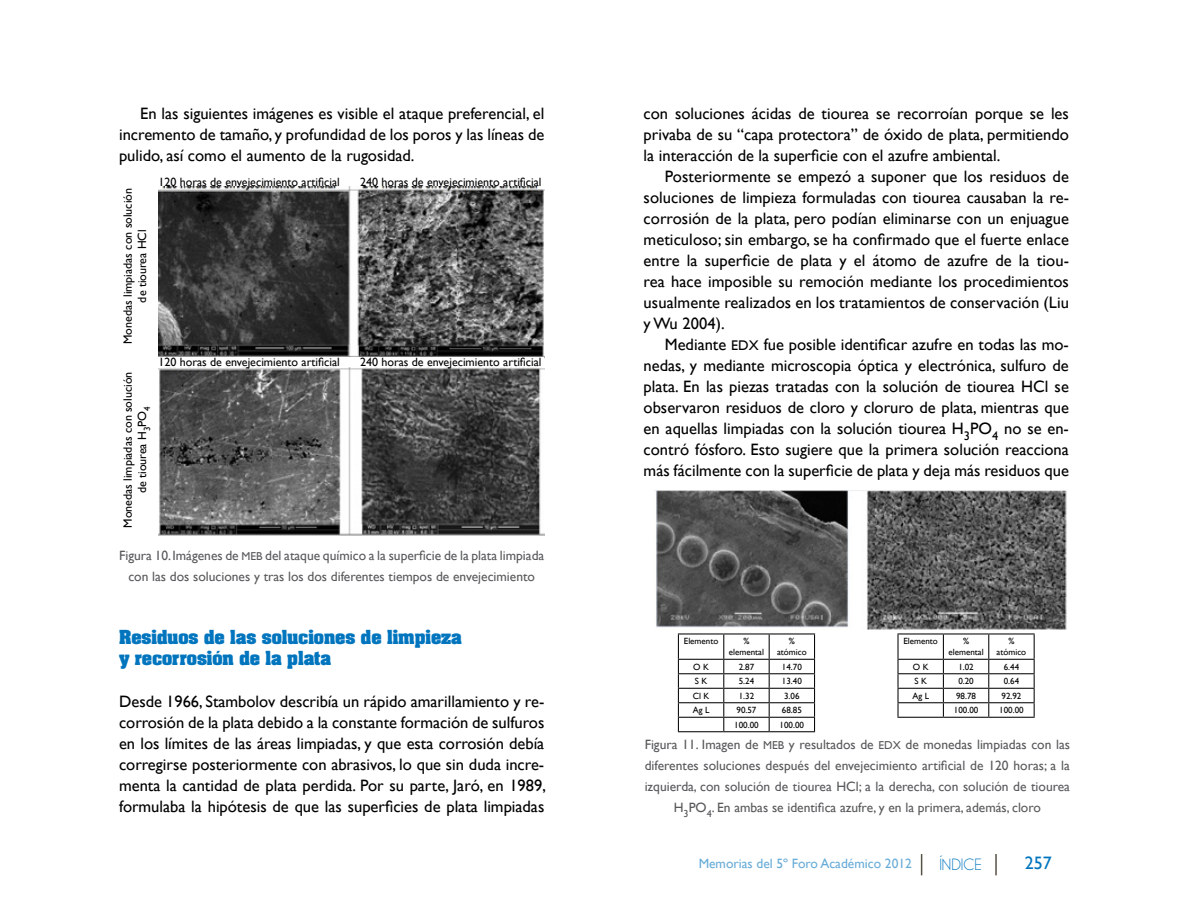
<style>
.page{position:relative;width:1188px;height:918px;background:#fff}
.page>*{position:absolute;margin:0;border:0;box-sizing:border-box;transform-origin:0 0}
.t1{font:18px "Gill Sans";color:#0075be}
.t2{font:16.5px/21px "Gill Sans";color:#000;text-align:justify}
.t3{font:700 16.5px/21px "Aachen";color:#0075be}
.t4{font:16.5px "Champagne&Limousines";color:#0075be}
.t5{font:13.5px/21px "Gill Sans";color:#58595b;text-align:center}
.t6{font:13.5px "Gill Sans";color:#0075be}
.t7{font:12px/14.4px "Gill Sans";color:#000;text-align:center}
.t8{font:9px/10.8px "Gill Sans";color:#000;text-align:center}
.s1{font-family:"Gill Sans MT SC850";font-size:11.55px}
.s2{font-family:"Gill Sans MT SC850";font-size:14.1px}
</style>
<div class="page">
<hr style="left:995px;top:854px;width:2px;height:21px;background:#575146">
<svg style="left:921px;top:854px;width:1px;height:21px"></svg>
<img style="left:158px;top:187px;width:386px;height:349px">
<div style="left:156px;top:357px;width:388px;height:10px;background:#fff"></div>
<img style="left:656px;top:491px;width:411px;height:138px">
<hr style="left:678px;top:633px;width:46px;height:1px;background:#000">
<hr style="left:724px;top:633px;width:45px;height:1px;background:#000">
<hr style="left:769px;top:633px;width:46px;height:1px;background:#000">
<hr style="left:678px;top:659px;width:46px;height:1px;background:#000">
<hr style="left:724px;top:659px;width:45px;height:1px;background:#000">
<hr style="left:769px;top:659px;width:46px;height:1px;background:#000">
<hr style="left:678px;top:673px;width:46px;height:1px;background:#000">
<hr style="left:724px;top:673px;width:45px;height:1px;background:#000">
<hr style="left:769px;top:673px;width:46px;height:1px;background:#000">
<hr style="left:678px;top:688px;width:46px;height:1px;background:#000">
<hr style="left:724px;top:688px;width:45px;height:1px;background:#000">
<hr style="left:769px;top:688px;width:46px;height:1px;background:#000">
<hr style="left:678px;top:702px;width:46px;height:1px;background:#000">
<hr style="left:724px;top:702px;width:45px;height:1px;background:#000">
<hr style="left:769px;top:702px;width:46px;height:1px;background:#000">
<hr style="left:678px;top:717px;width:46px;height:1px;background:#000">
<svg style="left:678px;top:634px;width:1px;height:97px"></svg>
<hr style="left:724px;top:717px;width:45px;height:1px;background:#000">
<svg style="left:723px;top:634px;width:1px;height:97px"></svg>
<hr style="left:769px;top:717px;width:46px;height:1px;background:#000">
<svg style="left:769px;top:634px;width:1px;height:97px"></svg>
<svg style="left:814px;top:634px;width:1px;height:97px"></svg>
<hr style="left:678px;top:731px;width:46px;height:1px;background:#000">
<hr style="left:724px;top:731px;width:45px;height:1px;background:#000">
<hr style="left:769px;top:731px;width:46px;height:1px;background:#000">
<hr style="left:897px;top:633px;width:46px;height:1px;background:#000">
<hr style="left:897px;top:634px;width:2px;height:25px;background:#000">
<hr style="left:943px;top:633px;width:46px;height:1px;background:#000">
<hr style="left:989px;top:633px;width:46px;height:1px;background:#000">
<hr style="left:897px;top:659px;width:46px;height:1px;background:#000">
<hr style="left:943px;top:659px;width:46px;height:1px;background:#000">
<hr style="left:989px;top:659px;width:46px;height:1px;background:#000">
<hr style="left:897px;top:673px;width:46px;height:1px;background:#000">
<hr style="left:943px;top:673px;width:46px;height:1px;background:#000">
<hr style="left:989px;top:673px;width:46px;height:1px;background:#000">
<hr style="left:897px;top:688px;width:46px;height:1px;background:#000">
<hr style="left:943px;top:688px;width:46px;height:1px;background:#000">
<hr style="left:989px;top:688px;width:46px;height:1px;background:#000">
<hr style="left:897px;top:702px;width:46px;height:1px;background:#000">
<svg style="left:897px;top:660px;width:2px;height:57px"></svg>
<hr style="left:943px;top:702px;width:46px;height:1px;background:#000">
<svg style="left:943px;top:634px;width:1px;height:83px"></svg>
<hr style="left:989px;top:702px;width:46px;height:1px;background:#000">
<svg style="left:988px;top:634px;width:1px;height:83px"></svg>
<svg style="left:1034px;top:634px;width:1px;height:83px"></svg>
<hr style="left:897px;top:717px;width:46px;height:1px;background:#000">
<hr style="left:943px;top:717px;width:46px;height:1px;background:#000">
<hr style="left:989px;top:717px;width:46px;height:1px;background:#000">
<p class="t2" style="left:119px;top:103px;width:427px;text-indent:21px">En las siguientes imágenes es visible el ataque preferencial, el incremento de tamaño, y profundidad de los poros y las líneas de pulido, así como el aumento de la rugosidad.</p>
<p class="t7" style="left:121px;top:344px;width:157px;rotate:-90deg">Monedas limpiadas con solución de tiourea HCl</p>
<p class="t7" style="left:121px;top:528px;width:157px;rotate:-90deg">Monedas limpiadas con solución de tiourea H<sub>3</sub>PO<sub>4</sub></p>
<p class="t7" style="left:158px;top:175px;width:183px">120 horas de envejecimiento artificial</p>
<p class="t7" style="left:360px;top:175px;width:183px">240 horas de envejecimiento artificial</p>
<p class="t7" style="left:158px;top:355px;width:183px">120 horas de envejecimiento artificial</p>
<p class="t7" style="left:360px;top:355px;width:183px">240 horas de envejecimiento artificial</p>
<p class="t5" style="left:119px;top:545px;width:427px">Figura 10. Imágenes de <span class="s1">MEB</span> del ataque químico a la superficie de la plata limpiada con las dos soluciones y tras los dos diferentes tiempos de envejecimiento</p>
<p class="t3" style="left:119px;top:626px;width:344px">Residuos de las soluciones de limpieza y recorrosión de la plata</p>
<p class="t2" style="left:119px;top:691px;width:428px">Desde 1966, Stambolov describía un rápido amarillamiento y re&shy;corrosión de la plata debido a la constante formación de sulfuros en los límites de las áreas limpiadas, y que esta corrosión debía corregirse posteriormente con abrasivos, lo que sin duda incre&shy;menta la cantidad de plata perdida. Por su parte, Jaró, en 1989, formulaba la hipótesis de que las superficies de plata limpiadas</p>
<p class="t2" style="left:644px;top:103px;width:427px">con soluciones ácidas de tiourea se recorroían porque se les privaba de su “capa protectora” de óxido de plata, permitiendo la interacción de la superficie con el azufre ambiental.</p>
<p class="t2" style="left:644px;top:166px;width:427px;text-indent:21px">Posteriormente se empezó a suponer que los residuos de soluciones de limpieza formuladas con tiourea causaban la re&shy;corrosión de la plata, pero podían eliminarse con un enjuague meticuloso; sin embargo, se ha confirmado que el fuerte enlace entre la superficie de plata y el átomo de azufre de la tiou&shy;rea hace imposible su remoción mediante los procedimientos usualmente realizados en los tratamientos de conservación (Liu y Wu 2004).</p>
<p class="t2" style="left:644px;top:334px;width:427px;text-indent:21px">Mediante <span class="s2">EDX</span> fue posible identificar azufre en todas las mo&shy;nedas, y mediante microscopia óptica y electrónica, sulfuro de plata. En las piezas tratadas con la solución de tiourea HCl se observaron residuos de cloro y cloruro de plata, mientras que en aquellas limpiadas con la solución tiourea H<sub>3</sub>PO<sub>4</sub> no se en&shy;contró fósforo. Esto sugiere que la primera solución reacciona más fácilmente con la superficie de plata y deja más residuos que</p>
<p class="t8" style="left:684px;top:636px;width:36px">Elemento</p>
<p class="t8" style="left:729px;top:636px;width:37px">% elemental</p>
<p class="t8" style="left:777px;top:636px;width:31px">% atómico</p>
<p class="t8" style="left:693px;top:661px;width:17px">O K</p>
<p class="t8" style="left:739px;top:661px;width:17px">2.87</p>
<p class="t8" style="left:782px;top:661px;width:21px">14.70</p>
<p class="t8" style="left:695px;top:676px;width:14px">S K</p>
<p class="t8" style="left:739px;top:676px;width:17px">5.24</p>
<p class="t8" style="left:782px;top:676px;width:21px">13.40</p>
<p class="t8" style="left:693px;top:690px;width:18px">Cl K</p>
<p class="t8" style="left:739px;top:690px;width:17px">1.32</p>
<p class="t8" style="left:784px;top:690px;width:17px">3.06</p>
<p class="t8" style="left:693px;top:705px;width:18px">Ag L</p>
<p class="t8" style="left:737px;top:705px;width:21px">90.57</p>
<p class="t8" style="left:782px;top:705px;width:21px">68.85</p>
<p class="t8" style="left:734px;top:719px;width:26px">100.00</p>
<p class="t8" style="left:780px;top:719px;width:26px">100.00</p>
<p class="t8" style="left:903px;top:636px;width:36px">Elemento</p>
<p class="t8" style="left:949px;top:636px;width:37px">% elemental</p>
<p class="t8" style="left:997px;top:636px;width:31px">% atómico</p>
<p class="t8" style="left:913px;top:661px;width:17px">O K</p>
<p class="t8" style="left:958px;top:661px;width:17px">1.02</p>
<p class="t8" style="left:1004px;top:661px;width:17px">6.44</p>
<p class="t8" style="left:914px;top:676px;width:14px">S K</p>
<p class="t8" style="left:958px;top:676px;width:17px">0.20</p>
<p class="t8" style="left:1004px;top:676px;width:17px">0.64</p>
<p class="t8" style="left:912px;top:690px;width:18px">Ag L</p>
<p class="t8" style="left:956px;top:690px;width:21px">98.78</p>
<p class="t8" style="left:1002px;top:690px;width:21px">92.92</p>
<p class="t8" style="left:954px;top:705px;width:26px">100.00</p>
<p class="t8" style="left:999px;top:705px;width:26px">100.00</p>
<p class="t5" style="left:645px;top:734px;width:427px">Figura 11. Imagen de <span class="s1">MEB</span> y resultados de <span class="s1">EDX</span> de monedas limpiadas con las diferentes soluciones después del envejecimiento artificial de 120 horas; a la izquierda, con solución de tiourea HCl; a la derecha, con solución de tiourea H<sub>3</sub>PO<sub>4</sub>. En ambas se identifica azufre, y en la primera, además, cloro</p>
<p class="t6" style="left:699px;top:856px;width:215px">Memorias del 5º Foro Académico 2012</p>
<p class="t4" style="left:939px;top:855px;width:44px">ÍNDICE</p>
<p class="t1" style="left:1025px;top:853px;width:28px">257</p>
</div>
